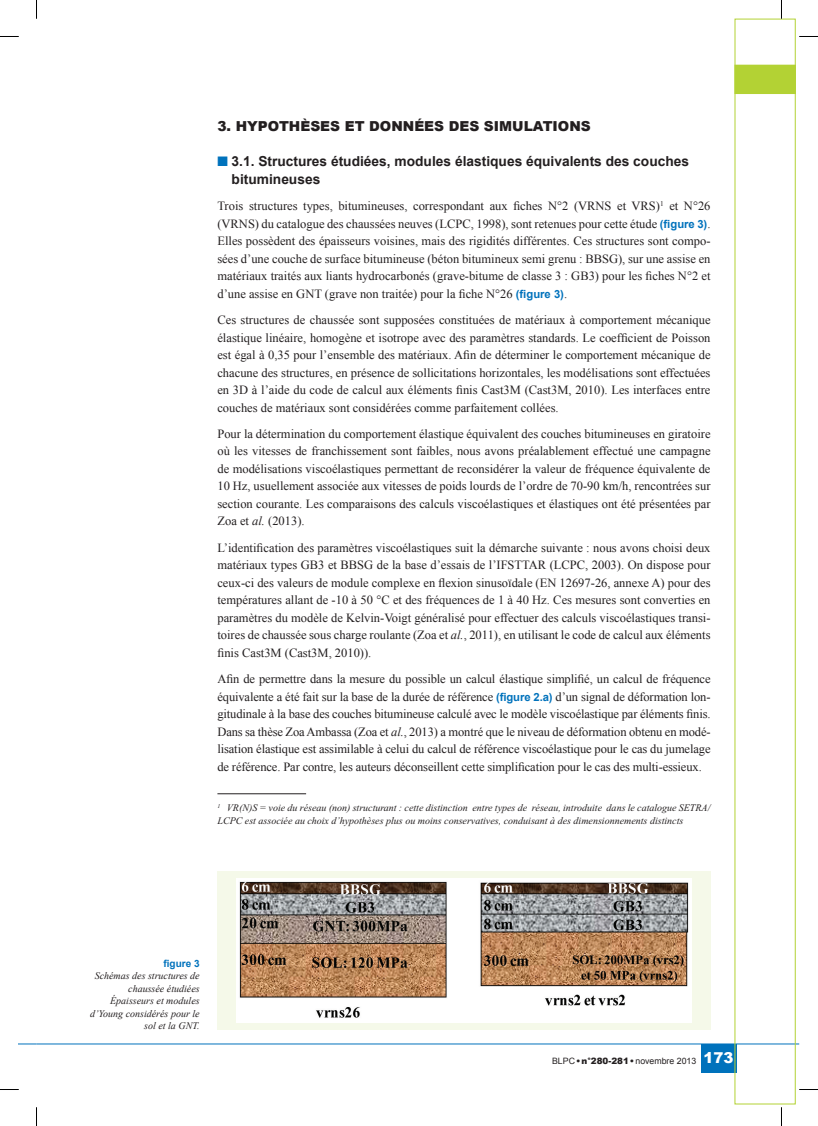
<style>
.page{position:relative;width:818px;height:1126px;background:#fff}
.page>*{position:absolute;margin:0;border:0;box-sizing:border-box;transform-origin:0 0}
.t1{font:700 13.75px/17.5px "Arial";color:#231f20}
.t2{font:900 13.75px "Arial";color:#231f20}
.t3{font:12.5px/17.5px "Times New Roman";color:#231f20;text-align:justify}
.t4{font:italic 10px/12.5px "Times";color:#231f20}
.t5{font:italic 10px/12.5px "Times New Roman";color:#231f20;text-align:right}
.t6{font:700 10px "Arial";color:#0072bc}
.t7{font:8.75px "Arial";color:#231f20}
.s1{color:#0072bc}
.s2{font-family:"Arial";font-weight:700;font-size:11.25px;color:#0072bc}
.s3{font-style:italic}
.s4{font-weight:900}
.s5{font-weight:900;font-size:15px;color:#fff}
</style>
<div class="page">
<svg style="left:19px;top:1043px;width:17px;height:1px"></svg>
<div style="left:700px;top:1043px;width:35px;height:29px;background:#0072bc"></div>
<hr style="left:36px;top:1043px;width:762px;height:1px;background:#0072bc">
<svg style="left:734px;top:19px;width:61px;height:1085px"></svg>
<div style="left:217px;top:870px;width:493px;height:159px;background:#f5f9e9"></div>
<hr style="left:217px;top:793px;width:89px;height:1px;background:#231f20">
<img style="left:236px;top:878px;width:455px;height:144px">
<svg style="left:0;top:36px;width:19px;height:1px"></svg>
<svg style="left:799px;top:36px;width:18px;height:1px"></svg>
<svg style="left:0;top:1089px;width:19px;height:1px"></svg>
<svg style="left:799px;top:1089px;width:18px;height:1px"></svg>
<svg style="left:36px;top:0;width:1px;height:19px"></svg>
<svg style="left:36px;top:1107px;width:1px;height:18px"></svg>
<p class="t2" style="left:217px;top:116px;width:374px">3. HYPOTHÈSES ET DONNÉES DES SIMULATIONS</p>
<p class="t1" style="left:231px;top:153px;width:458px;text-indent:-14px"><span class="s1">■</span> 3.1. Structures étudiées, modules élastiques équivalents des couches bitumineuses</p>
<p class="t3" style="left:217px;top:197px;width:494px">Trois structures types, bitumineuses, correspondant aux fiches N°2 (VRNS et VRS)<sup>1</sup> et N°26 (VRNS) du catalogue des chaussées neuves (LCPC, 1998), sont retenues pour cette étude <span class="s2">(figure 3)</span>.<br>Elles possèdent des épaisseurs voisines, mais des rigidités différentes. Ces structures sont compo&shy;sées d’une couche de surface bitumineuse (béton bitumineux semi grenu : BBSG), sur une assise en matériaux traités aux liants hydrocarbonés (grave-bitume de classe 3 : GB3) pour les fiches N°2 et d’une assise en GNT (grave non traitée) pour la fiche N°26 <span class="s2">(figure 3)</span>.</p>
<p class="t3" style="left:217px;top:311px;width:494px">Ces structures de chaussée sont supposées constituées de matériaux à comportement mécanique élastique linéaire, homogène et isotrope avec des paramètres standards. Le coefficient de Poisson est égal à 0,35 pour l’ensemble des matériaux. Afin de déterminer le comportement mécanique de chacune des structures, en présence de sollicitations horizontales, les modélisations sont effectuées en 3D à l’aide du code de calcul aux éléments finis Cast3M (Cast3M, 2010). Les interfaces entre couches de matériaux sont considérées comme parfaitement collées.</p>
<p class="t3" style="left:217px;top:424px;width:494px">Pour la détermination du comportement élastique équivalent des couches bitumineuses en giratoire où les vitesses de franchissement sont faibles, nous avons préalablement effectué une campagne de modélisations viscoélastiques permettant de reconsidérer la valeur de fréquence équivalente de 10 Hz, usuellement associée aux vitesses de poids lourds de l’ordre de 70-90 km/h, rencontrées sur section courante. Les comparaisons des calculs viscoélastiques et élastiques ont été présentées par Zoa et <span class="s3">al.</span> (2013).</p>
<p class="t3" style="left:217px;top:538px;width:494px">L’identification des paramètres viscoélastiques suit la démarche suivante : nous avons choisi deux matériaux types GB3 et BBSG de la base d’essais de l’IFSTTAR (LCPC, 2003). On dispose pour ceux-ci des valeurs de module complexe en flexion sinusoïdale (EN 12697-26, annexe A) pour des températures allant de -10 à 50 °C et des fréquences de 1 à 40 Hz. Ces mesures sont converties en paramètres du modèle de Kelvin-Voigt généralisé pour effectuer des calculs viscoélastiques transi&shy;toires de chaussée sous charge roulante (Zoa et <span class="s3">al.</span>, 2011), en utilisant le code de calcul aux éléments finis Cast3M (Cast3M, 2010)).</p>
<p class="t3" style="left:217px;top:669px;width:494px">Afin de permettre dans la mesure du possible un calcul élastique simplifié, un calcul de fréquence équivalente a été fait sur la base de la durée de référence <span class="s2">(figure 2.a)</span> d’un signal de déformation lon&shy;gitudinale à la base des couches bitumineuse calculé avec le modèle viscoélastique par éléments finis.<br>Dans sa thèse Zoa Ambassa (Zoa et <span class="s3">al.</span>, 2013) a montré que le niveau de déformation obtenu en modé&shy;lisation élastique est assimilable à celui du calcul de référence viscoélastique pour le cas du jumelage de référence. Par contre, les auteurs déconseillent cette simplification pour le cas des multi-essieux.</p>
<p class="t4" style="left:217px;top:801px;width:494px"><sup>1</sup> VR(N)S = voie du réseau (non) structurant : cette distinction entre types de réseau, introduite dans le catalogue SETRA/<br>LCPC est associée au choix d’hypothèses plus ou moins conservatives, conduisant à des dimensionnements distincts</p>
<p class="t6" style="left:163px;top:956px;width:38px">figure 3</p>
<p class="t5" style="left:90px;top:969px;width:111px">Schémas des structures de chaussée étudiées<br>Épaisseurs et modules d’Young considérés pour le sol et la GNT.</p>
<p class="t7" style="left:551px;top:1055px;width:183px">BLPC <span class="s4">• n°280-281 •</span>novembre 2013 <span class="s5">173</span></p>
</div>
